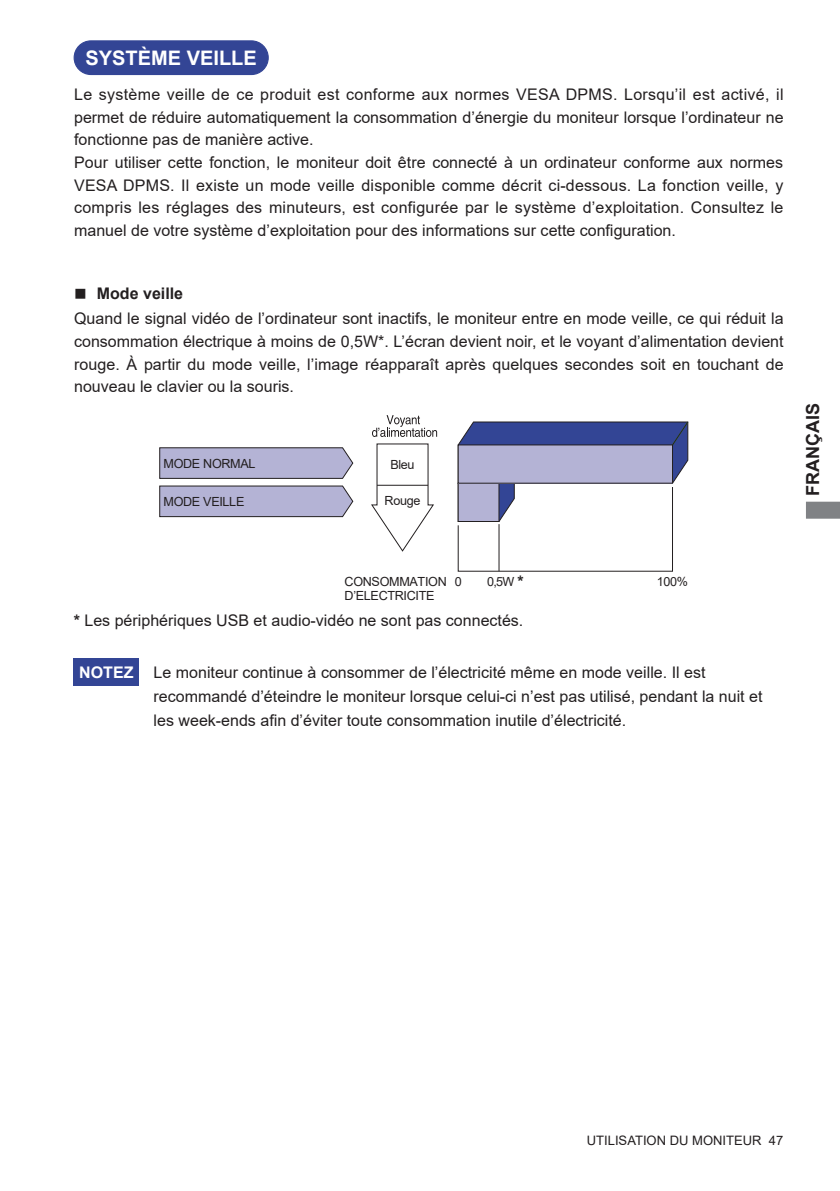
<style>
.page{position:relative;width:840px;height:1191px;background:#fff}
.page>*{position:absolute;margin:0;border:0;box-sizing:border-box;transform-origin:0 0}
.t1{font:700 20px "Arial";color:#fff}
.t2{font:700 18px "Arial";color:#231f20}
.t3{font:16px/22.6px "Arial";color:#231f20}
.t4{font:700 16px "Arial";color:#fff}
.t5{font:700 16px "Arial";color:#231f20}
.t6{font:13px "Arial";color:#231f20}
.t7{font:12.6px "Arial";letter-spacing:-.025em;color:#231f20}
.s1{font-weight:700}
</style>
<div class="page">
<svg style="left:806px;top:502px;width:33px;height:16px"></svg>
<svg style="left:457px;top:421px;width:231px;height:151px"></svg>
<svg style="left:159px;top:447px;width:195px;height:32px;background:#acabc9"></svg>
<svg style="left:159px;top:485px;width:195px;height:32px;background:#aeaccb"></svg>
<svg style="left:371px;top:443px;width:63px;height:109px"></svg>
<hr style="left:377px;top:485px;width:51px;height:1px;background:#231f20">
<svg style="left:372px;top:415px;width:65px;height:22px"></svg>
<div style="left:74px;top:41px;width:194px;height:33px;background:#334595;border-radius:17px"></div>
<div style="left:74px;top:40px;width:194px;height:35px;border:1px solid #334595;border-radius:17px"></div>
<div style="left:73px;top:658px;width:66px;height:27px;background:#334595"></div>
<p class="t1" style="left:85px;top:44px;width:173px">SYSTÈME VEILLE</p>
<p class="t3" style="left:74px;top:83px;width:710px">Le système veille de ce produit est conforme aux normes VESA DPMS. Lorsqu’il est activé, il permet de réduire automatiquement la consommation d’énergie du moniteur lorsque l’ordinateur ne fonctionne pas de manière active.<br>Pour utiliser cette fonction, le moniteur doit être connecté à un ordinateur conforme aux normes VESA DPMS. Il existe un mode veille disponible comme décrit ci-dessous. La fonction veille, y compris les réglages des minuteurs, est configurée par le système d’exploitation. Consultez le manuel de votre système d’exploitation pour des informations sur cette configuration.</p>
<p class="t3" style="left:74px;top:281px;width:710px;line-height:25px">■ <span class="s1">Mode veille<br></span>Quand le signal vidéo de l’ordinateur sont inactifs, le moniteur entre en mode veille, ce qui réduit la</p>
<p class="t3" style="left:74px;top:330px;width:710px;text-align:justify">consommation électrique à moins de 0,5W*. L’écran devient noir, et le voyant d’alimentation devient rouge. À partir du mode veille, l’image réapparaît après quelques secondes soit en touchant de nouveau le clavier ou la souris.</p>
<p class="t7" style="left:163px;top:455px;width:93px">MODE NORMAL</p>
<p class="t7" style="left:163px;top:493px;width:82px">MODE VEILLE</p>
<p class="t7" style="left:390px;top:455px;width:26px">Bleu</p>
<p class="t7" style="left:384px;top:492px;width:37px">Rouge</p>
<p class="t2" style="left:799px;top:496px;width:94px;rotate:-90deg">FRANÇAIS</p>
<p class="t5" style="left:517px;top:569px;width:8px">*</p>
<p class="t7" style="left:344px;top:573px;width:119px">CONSOMMATION 0</p>
<p class="t7" style="left:486px;top:573px;width:29px">0,5W</p>
<p class="t7" style="left:656px;top:573px;width:33px">100%</p>
<p class="t7" style="left:344px;top:587px;width:91px">D’ELECTRICITE</p>
<p class="t3" style="left:74px;top:609px;width:451px"><span class="s1">*</span> Les périphériques USB et audio-vidéo ne sont pas connectés.</p>
<p class="t4" style="left:79px;top:660px;width:56px">NOTEZ</p>
<p class="t3" style="left:153px;top:660px;width:610px;line-height:24px">Le moniteur continue à consommer de l’électricité même en mode veille. Il est recommandé d’éteindre le moniteur lorsque celui-ci n’est pas utilisé, pendant la nuit et les week-ends afin d’éviter toute consommation inutile d’électricité.</p>
<p class="t6" style="left:586px;top:1131px;width:198px">UTILISATION DU MONITEUR 47</p>
</div>
